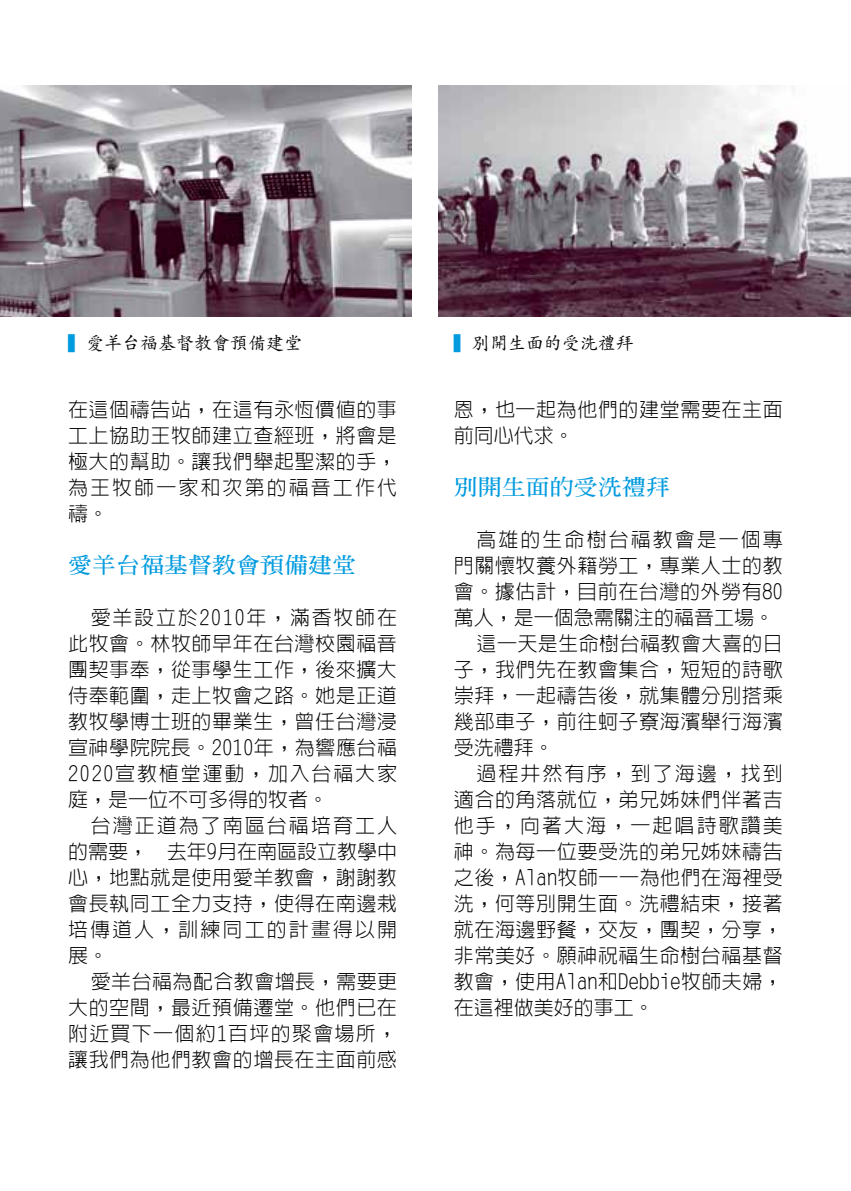
<style>
.page{position:relative;width:851px;height:1191px;background:#fff}
.page>*{position:absolute;margin:0;border:0;box-sizing:border-box;transform-origin:0 0}
.t1{font:700 21.6px "AR Ming B5";color:#009bdf;scale:1.11 1}
.t2{font:300 20px/26px "AR Hei B5";letter-spacing:.03em;color:#000;text-align:justify}
.t3{font:300 20px "AR Hei B5";letter-spacing:.1em;color:#000}
.t4{font:300 20px "AR Hei B5";color:#000}
.t5{font:300 20px "AR Hei B5";letter-spacing:.105em;color:#000}
.t6{font:500 18px "AR Kai B5";color:#000}
.s1{color:#009bdf}
</style>
<div class="page">
<img style="left:0;top:85px;width:412px;height:231px">
<img style="left:438px;top:85px;width:412px;height:231px">
<p class="t6" style="left:68px;top:334px;width:235px"><span class="s1">▍</span>愛羊台福基督教會預備建堂</p>
<p class="t6" style="left:454px;top:334px;width:181px"><span class="s1">▍</span>別開生面的受洗禮拜</p>
<p class="t2" style="left:68px;top:396px;width:330px">在這個禱告站，在這有永恆價值的事工上協助王牧師建立查經班，將會是極大的幫助。讓我們舉起聖潔的手，為王牧師一家和次第的福音工作代禱。</p>
<p class="t1" style="left:68px;top:554px;width:261px">愛羊台福基督教會預備建堂</p>
<p class="t2" style="left:68px;top:604px;width:330px;text-indent:23px">愛羊設立於2010年，滿香牧師在此牧會。林牧師早年在台灣校園福音團契事奉，從事學生工作，後來擴大侍奉範圍，走上牧會之路。她是正道教牧學博士班的畢業生，曾任台灣浸宣神學院院長。2010年，為響應台福2020宣教植堂運動，加入台福大家庭，是一位不可多得的牧者。</p>
<p class="t2" style="left:68px;top:812px;width:330px;text-indent:23px">台灣正道為了南區台福培育工人的需要， 去年9月在南區設立教學中心，地點就是使用愛羊教會，謝謝教會長執同工全力支持，使得在南邊栽培傳道人，訓練同工的計畫得以開展。</p>
<p class="t2" style="left:68px;top:968px;width:330px;text-indent:23px">愛羊台福為配合教會增長，需要更大的空間，最近預備遷堂。他們已在附近買下一個約1百坪的聚會場所，讓我們為他們教會的增長在主面前感</p>
<p class="t2" style="left:454px;top:396px;width:330px">恩，也一起為他們的建堂需要在主面前同心代求。</p>
<p class="t1" style="left:454px;top:476px;width:196px">別開生面的受洗禮拜</p>
<p class="t3" style="left:476px;top:529px;width:308px">高雄的生命樹台福教會是一個專</p>
<p class="t2" style="left:454px;top:552px;width:330px">門關懷牧養外籍勞工，專業人士的教</p>
<p class="t2" style="left:454px;top:578px;width:330px">會。據估計，目前在台灣的外勞有80</p>
<p class="t4" style="left:454px;top:607px;width:321px">萬人，是一個急需關注的福音工場。</p>
<p class="t2" style="left:476px;top:630px;width:308px">這一天是生命樹台福教會大喜的日</p>
<p class="t2" style="left:454px;top:656px;width:330px">子，我們先在教會集合，短短的詩歌</p>
<p class="t2" style="left:454px;top:682px;width:330px">崇拜，一起禱告後，就集體分別搭乘</p>
<p class="t2" style="left:454px;top:708px;width:330px">幾部車子，前往蚵子寮海濱舉行海濱</p>
<p class="t2" style="left:454px;top:734px;width:101px">受洗禮拜。</p>
<p class="t3" style="left:476px;top:763px;width:308px">過程井然有序，到了海邊，找到</p>
<p class="t2" style="left:454px;top:786px;width:330px">適合的角落就位，弟兄姊妹們伴著吉</p>
<p class="t5" style="left:454px;top:815px;width:330px">他手，向著大海，一起唱詩歌讚美</p>
<p class="t2" style="left:454px;top:838px;width:330px">神。為每一位要受洗的弟兄姊妹禱告</p>
<p class="t2" style="left:454px;top:864px;width:330px">之後，Alan牧師一一為他們在海裡受</p>
<p class="t2" style="left:454px;top:890px;width:330px">洗，何等別開生面。洗禮結束，接著</p>
<p class="t2" style="left:454px;top:916px;width:330px">就在海邊野餐，交友，團契，分享，</p>
<p class="t2" style="left:454px;top:942px;width:330px">非常美好。願神祝福生命樹台福基督</p>
<p class="t2" style="left:454px;top:968px;width:330px">教會，使用Alan和Debbie牧師夫婦，</p>
<p class="t4" style="left:454px;top:997px;width:201px">在這裡做美好的事工。</p>
</div>
